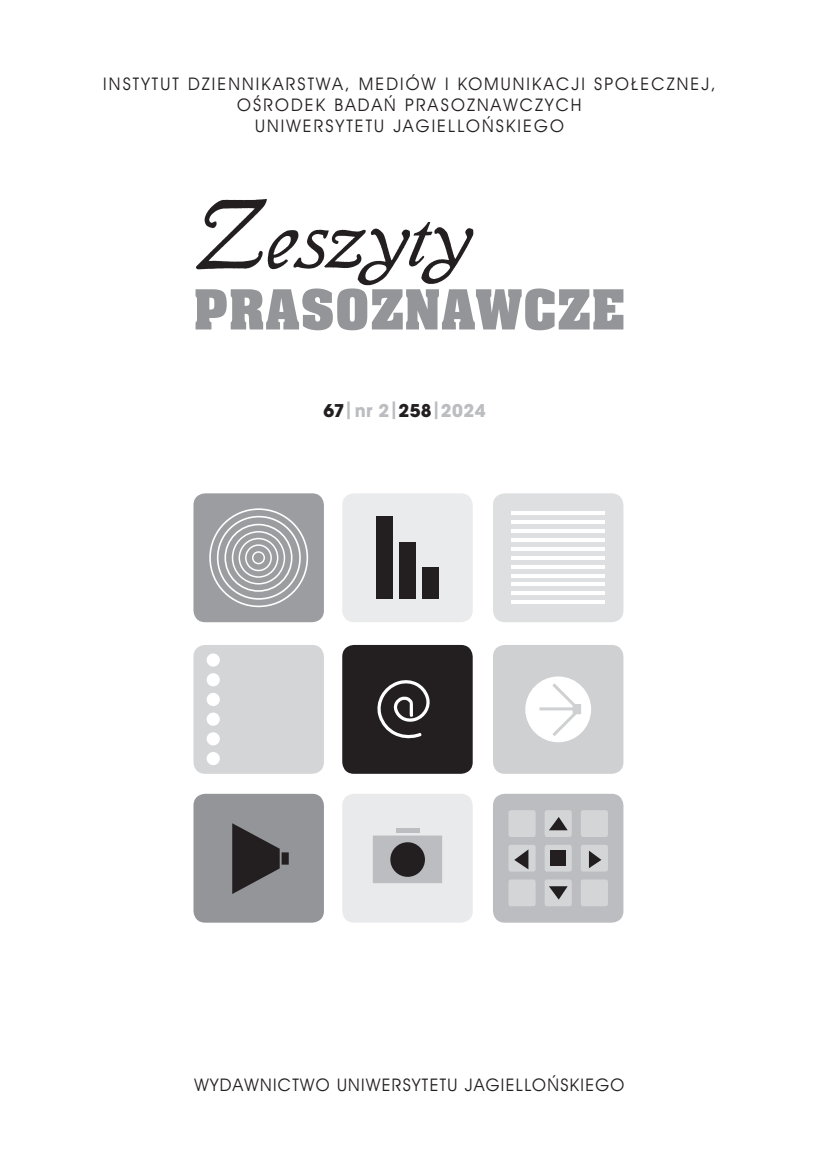
<style>
.page{position:relative;width:819px;height:1166px;background:#fff}
.page>*{position:absolute;margin:0;border:0;box-sizing:border-box;transform-origin:0 0}
.t1{font:17.5px/21px "Avant Garde Bk PL";letter-spacing:.12em;color:#231f20;text-align:center}
.t2{font:17.5px "Avant Garde Bk PL";letter-spacing:.075em;color:#231f20}
.COVER_NUMER_TYTULOWA{font:700 17.5px "ITC Avant Garde Pro";letter-spacing:.025em;color:#bcbdc0}
.s1{color:#231f20}
.s2{font-weight:500;font-size:21px}
</style>
<div class="page">
<svg style="left:195px;top:288px;width:428px;height:42px"></svg>
<img style="left:196px;top:199px;width:277px;height:86px">
<div style="left:193px;top:493px;width:131px;height:129px;background:#9b9da0;border-radius:12px"></div>
<div style="left:193px;top:645px;width:131px;height:129px;background:#d4d5d7;border-radius:12px"></div>
<div style="left:193px;top:794px;width:131px;height:128px;background:#939598;border-radius:12px"></div>
<div style="left:342px;top:493px;width:130px;height:129px;background:#eaebec;border-radius:12px"></div>
<div style="left:342px;top:645px;width:130px;height:129px;background:#231f20;border-radius:12px"></div>
<div style="left:342px;top:794px;width:130px;height:128px;background:#e9eaeb;border-radius:12px"></div>
<div style="left:493px;top:493px;width:130px;height:129px;background:#dedfe1;border-radius:12px"></div>
<div style="left:493px;top:645px;width:130px;height:129px;background:#cfd0d2;border-radius:12px"></div>
<div style="left:493px;top:794px;width:130px;height:128px;background:#bcbdc0;border-radius:12px"></div>
<div style="left:373px;top:835px;width:69px;height:48px;background:#bcbdc0"></div>
<div style="left:396px;top:828px;width:24px;height:5px;background:#bcbdc0"></div>
<div style="left:207px;top:653px;width:13px;height:14px;background:#fff;border-radius:50%"></div>
<div style="left:207px;top:673px;width:13px;height:13px;background:#fff;border-radius:50%"></div>
<div style="left:207px;top:693px;width:13px;height:13px;background:#fff;border-radius:50%"></div>
<div style="left:207px;top:712px;width:13px;height:14px;background:#fff;border-radius:50%"></div>
<div style="left:207px;top:732px;width:13px;height:13px;background:#fff;border-radius:50%"></div>
<div style="left:207px;top:752px;width:13px;height:13px;background:#fff;border-radius:50%"></div>
<svg style="left:232px;top:823px;width:57px;height:71px"></svg>
<svg style="left:525px;top:676px;width:66px;height:66px"></svg>
<svg style="left:377px;top:680px;width:53px;height:59px"></svg>
<hr style="left:511px;top:512px;width:94px;height:3px;background:#fff">
<hr style="left:511px;top:521px;width:94px;height:3px;background:#fff">
<hr style="left:511px;top:529px;width:94px;height:4px;background:#fff">
<hr style="left:511px;top:538px;width:94px;height:3px;background:#fff">
<hr style="left:511px;top:547px;width:94px;height:3px;background:#fff">
<hr style="left:511px;top:556px;width:94px;height:3px;background:#fff">
<hr style="left:511px;top:565px;width:94px;height:3px;background:#fff">
<hr style="left:511px;top:574px;width:94px;height:3px;background:#fff">
<hr style="left:511px;top:583px;width:94px;height:3px;background:#fff">
<hr style="left:511px;top:592px;width:94px;height:3px;background:#fff">
<hr style="left:511px;top:600px;width:94px;height:4px;background:#fff">
<div style="left:376px;top:516px;width:17px;height:83px;background:#231f20"></div>
<div style="left:399px;top:543px;width:17px;height:56px;background:#231f20"></div>
<div style="left:422px;top:567px;width:17px;height:32px;background:#231f20"></div>
<div style="left:224px;top:524px;width:68px;height:68px;border:2px solid #fff;border-radius:50%"></div>
<div style="left:217px;top:516px;width:84px;height:84px;border:2px solid #fff;border-radius:50%"></div>
<div style="left:209px;top:508px;width:99px;height:99px;border:2px solid #fff;border-radius:50%"></div>
<svg style="left:232px;top:531px;width:53px;height:53px"></svg>
<div style="left:508px;top:810px;width:27px;height:27px;background:#d4d5d7;border-radius:2px"></div>
<div style="left:508px;top:845px;width:27px;height:26px;background:#d4d5d7;border-radius:2px"></div>
<div style="left:508px;top:879px;width:27px;height:27px;background:#d4d5d7;border-radius:2px"></div>
<div style="left:544px;top:810px;width:27px;height:27px;background:#d4d5d7;border-radius:2px"></div>
<div style="left:544px;top:845px;width:27px;height:26px;background:#d4d5d7;border-radius:2px"></div>
<div style="left:544px;top:879px;width:27px;height:27px;background:#d4d5d7;border-radius:2px"></div>
<div style="left:580px;top:810px;width:28px;height:27px;background:#d4d5d7;border-radius:2px"></div>
<div style="left:580px;top:845px;width:28px;height:26px;background:#d4d5d7;border-radius:2px"></div>
<div style="left:580px;top:879px;width:28px;height:27px;background:#d4d5d7;border-radius:2px"></div>
<svg style="left:514px;top:850px;width:14px;height:19px"></svg>
<svg style="left:549px;top:886px;width:18px;height:13px"></svg>
<svg style="left:589px;top:850px;width:12px;height:18px"></svg>
<svg style="left:549px;top:817px;width:18px;height:13px"></svg>
<div style="left:550px;top:850px;width:15px;height:16px;background:#231f20"></div>
<div style="left:390px;top:842px;width:35px;height:35px;background:#231f20;border-radius:50%"></div>
<p class="t1" style="left:103px;top:74px;width:614px">INSTYTUT DZIENNIKARSTWA, MEDIÓW I KOMUNIKACJI SPOŁECZNEJ,<br>OŚRODEK BADAŃ PRASOZNAWCZYCH<br>UNIWERSYTETU JAGIELLOŃSKIEGO</p>
<p class="t1" style="left:255px;top:77px;width:310px">UNIWERSYTETU JAGIELLOŃSKIEGO</p>
<p class="COVER_NUMER_TYTULOWA" style="left:323px;top:398px;width:164px"><span class="s1">67</span><span class="s2">|</span> nr 2<span class="s2">|</span><span class="s1">258</span><span class="s2">|</span>2024</p>
<p class="t2" style="left:194px;top:1074px;width:431px">WYDAWNICTWO UNIWERSYTETU JAGIELLOŃSKIEGO</p>
</div>
